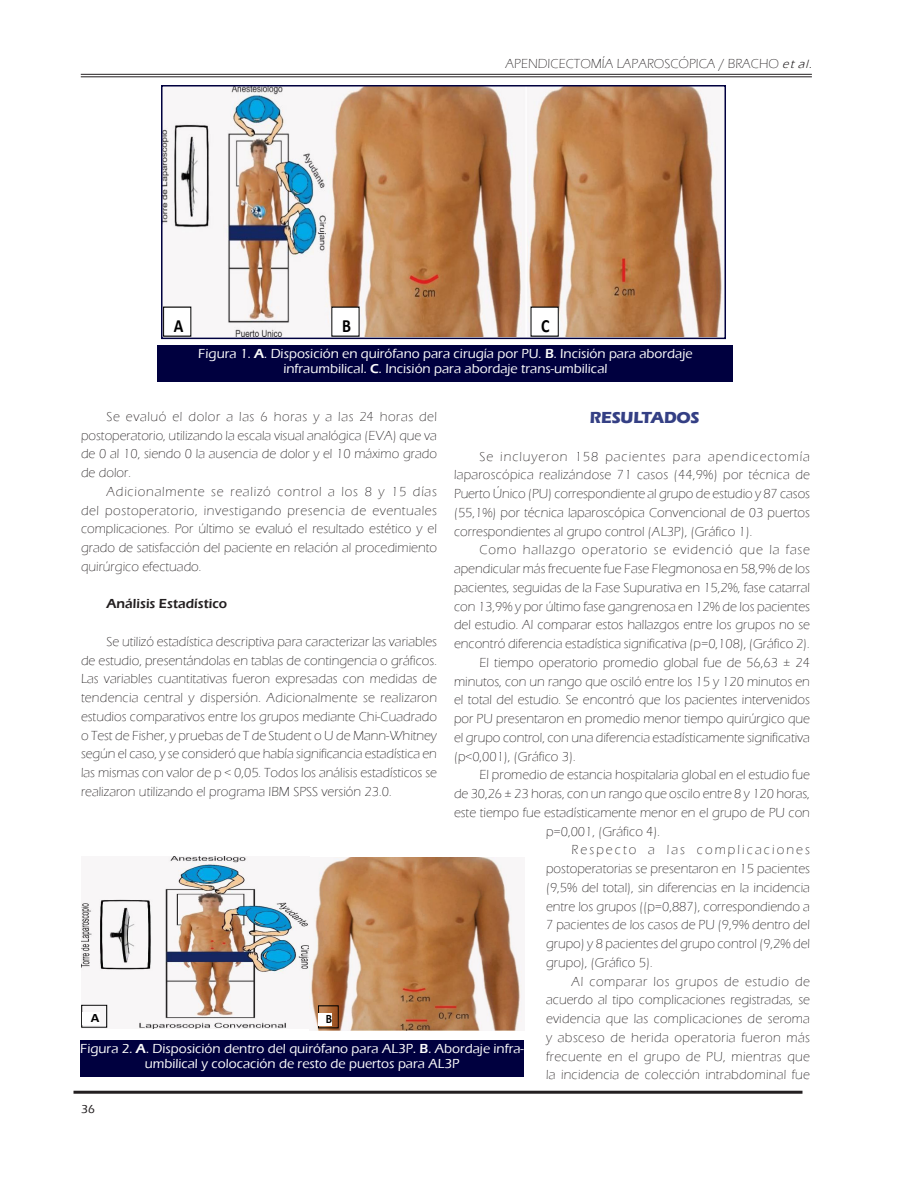
<style>
.page{position:relative;width:918px;height:1188px;background:#fff}
.page>*{position:absolute;margin:0;border:0;box-sizing:border-box;transform-origin:0 0}
.t1{font:700 18.75px "Calibri";color:#000;scale:.85 1}
.C__de_textoSVC{font:700 16.5px "Eras ITC";letter-spacing:-.015em;color:#343f84}
.C__de_textoSVC-2{font:300 13.5px/18.8px "Eras ITC";color:#231f20;text-align:justify}
.t2{font:500 13.5px/15px "Eras ITC";color:#fcfcfc;text-align:center}
.C__de_textoSVC-3{font:600 13.5px "Eras ITC";color:#231f20}
.t3{font:700 12.9px "Calibri";color:#000;scale:.88 1}
.t4{font:700 12.75px "Calibri";color:#000;scale:1.11 1}
.t5{font:500 12px "Eras ITC";color:#231f20}
.s1{font-family:"Eras";font-weight:400;font-style:italic}
.s2{font-weight:600}
</style>
<div class="page">
<hr style="left:81px;top:74px;width:731px;height:1px;background:#231f20">
<hr style="left:81px;top:77px;width:731px;height:1px;background:#231f20">
<hr style="left:74px;top:1091px;width:728px;height:3px;background:#231f20">
<div style="left:158px;top:346px;width:575px;height:36px;background:#00003f"></div>
<img style="left:164px;top:88px;width:559px;height:248px">
<div style="left:164px;top:307px;width:27px;height:29px;background:#fff"></div>
<div style="left:332px;top:307px;width:27px;height:29px;background:#fff"></div>
<div style="left:531px;top:307px;width:27px;height:29px;background:#fff"></div>
<div style="left:530px;top:307px;width:29px;height:30px;border:1px solid #000"></div>
<div style="left:161px;top:85px;width:565px;height:254px;border:2px solid #00003f"></div>
<div style="left:80px;top:1041px;width:444px;height:36px;background:#00003f"></div>
<img style="left:81px;top:857px;width:441px;height:173px">
<div style="left:81px;top:1005px;width:26px;height:23px;border:1px solid #000"></div>
<div style="left:82px;top:1012px;width:17px;height:13px;background:#fff"></div>
<div style="left:318px;top:1005px;width:21px;height:23px;border:1px solid #000"></div>
<div style="left:318px;top:1013px;width:14px;height:12px;background:#fff"></div>
<p class="C__de_textoSVC-2" style="left:506px;top:54px;width:307px">APENDICECTOMÍA LAPAROSCÓPICA / BRACHO <span class="s1">et a l .</span></p>
<p class="t1" style="left:174px;top:313px;width:13px">A</p>
<p class="t1" style="left:342px;top:313px;width:12px">B</p>
<p class="t1" style="left:541px;top:313px;width:11px">C</p>
<p class="t2" style="left:198px;top:346px;width:496px">Figura 1. <span class="s2">A</span>. Disposición en quirófano para cirugía por PU. <span class="s2">B</span>. Incisión para abordaje infraumbilical. <span class="s2">C</span>. Incisión para abordaje trans-umbilical</p>
<p class="C__de_textoSVC-2" style="left:81px;top:407px;width:358px;text-indent:25px">Se evaluó el dolor a las 6 horas y a las 24 horas del postoperatorio, utilizando la escala visual analógica (EVA) que va de 0 al 10, siendo 0 la ausencia de dolor y el 10 máximo grado de dolor.</p>
<p class="C__de_textoSVC-2" style="left:81px;top:482px;width:358px;text-indent:25px">Adicionalmente se realizó control a los 8 y 15 días del postoperatorio, investigando presencia de eventuales complicaciones. Por último se evaluó el resultado estético y el grado de satisfacción del paciente en relación al procedimiento quirúrgico efectuado.</p>
<p class="C__de_textoSVC-3" style="left:106px;top:596px;width:122px">Análisis Estadístico</p>
<p class="C__de_textoSVC-2" style="left:81px;top:632px;width:358px;text-indent:25px">Se utilizó estadística descriptiva para caracterizar las variables de estudio, presentándolas en tablas de contingencia o gráficos.<br>Las variables cuantitativas fueron expresadas con medidas de tendencia central y dispersión. Adicionalmente se realizaron estudios comparativos entre los grupos mediante Chi-Cuadrado o Test de Fisher, y pruebas de T de Student o U de Mann-Whitney según el caso, y se consideró que había significancia estadística en las mismas con valor de p &lt; 0,05. Todos los análisis estadísticos se realizaron utilizando el programa IBM SPSS versión 23.0.</p>
<p class="C__de_textoSVC" style="left:590px;top:408px;width:111px">RESULTADOS</p>
<p class="C__de_textoSVC-2" style="left:454px;top:447px;width:358px;text-indent:25px">Se incluyeron 158 pacientes para apendicectomía laparoscópica realizándose 71 casos (44,9%) por técnica de Puerto Único (PU) correspondiente al grupo de estudio y 87 casos (55,1%) por técnica laparoscópica Convencional de 03 puertos correspondientes al grupo control (AL3P), (Gráfico 1).</p>
<p class="C__de_textoSVC-2" style="left:454px;top:541px;width:358px;text-indent:25px">Como hallazgo operatorio se evidenció que la fase apendicular más frecuente fue Fase Flegmonosa en 58,9% de los pacientes, seguidas de la Fase Supurativa en 15,2%, fase catarral con 13,9% y por último fase gangrenosa en 12% de los pacientes del estudio. Al comparar estos hallazgos entre los grupos no se encontró diferencia estadística significativa (p=0,108), (Gráfico 2).</p>
<p class="C__de_textoSVC-2" style="left:454px;top:653px;width:358px;text-indent:25px">El tiempo operatorio promedio global fue de 56,63 ± 24 minutos, con un rango que osciló entre los 15 y 120 minutos en el total del estudio. Se encontró que los pacientes intervenidos por PU presentaron en promedio menor tiempo quirúrgico que el grupo control, con una diferencia estadísticamente significativa (p&lt;0,001), (Gráfico 3).</p>
<p class="C__de_textoSVC-2" style="left:480px;top:766px;width:332px">El promedio de estancia hospitalaria global en el estudio fue</p>
<p class="C__de_textoSVC-2" style="left:454px;top:785px;width:357px">de 30,26 ± 23 horas, con un rango que oscilo entre 8 y 120 horas,</p>
<p class="C__de_textoSVC-2" style="left:454px;top:803px;width:358px">este tiempo fue estadísticamente menor en el grupo de PU con</p>
<p class="C__de_textoSVC-2" style="left:546px;top:822px;width:116px">p=0,001, (Gráfico 4).</p>
<p class="C__de_textoSVC-2" style="left:546px;top:841px;width:265px;text-indent:25px">Respecto a las complicaciones postoperatorias se presentaron en 15 pacientes (9,5% del total), sin diferencias en la incidencia entre los grupos ((p=0,887), correspondiendo a 7 pacientes de los casos de PU (9,9% dentro del grupo) y 8 pacientes del grupo control (9,2% del grupo), (Gráfico 5).</p>
<p class="C__de_textoSVC-2" style="left:546px;top:972px;width:265px;text-indent:25px">Al comparar los grupos de estudio de acuerdo al tipo complicaciones registradas, se evidencia que las complicaciones de seroma y absceso de herida operatoria fueron más frecuente en el grupo de PU, mientras que la incidencia de colección intrabdominal fue</p>
<p class="t4" style="left:91px;top:1009px;width:9px">A</p>
<p class="t3" style="left:326px;top:1009px;width:9px">B</p>
<p class="t2" style="left:80px;top:1041px;width:445px">Figura 2. <span class="s2">A</span>. Disposición dentro del quirófano para AL3P. <span class="s2">B</span>. Abordaje infra&shy;umbilical y colocación de resto de puertos para AL3P</p>
<p class="t5" style="left:81px;top:1102px;width:15px">36</p>
</div>
